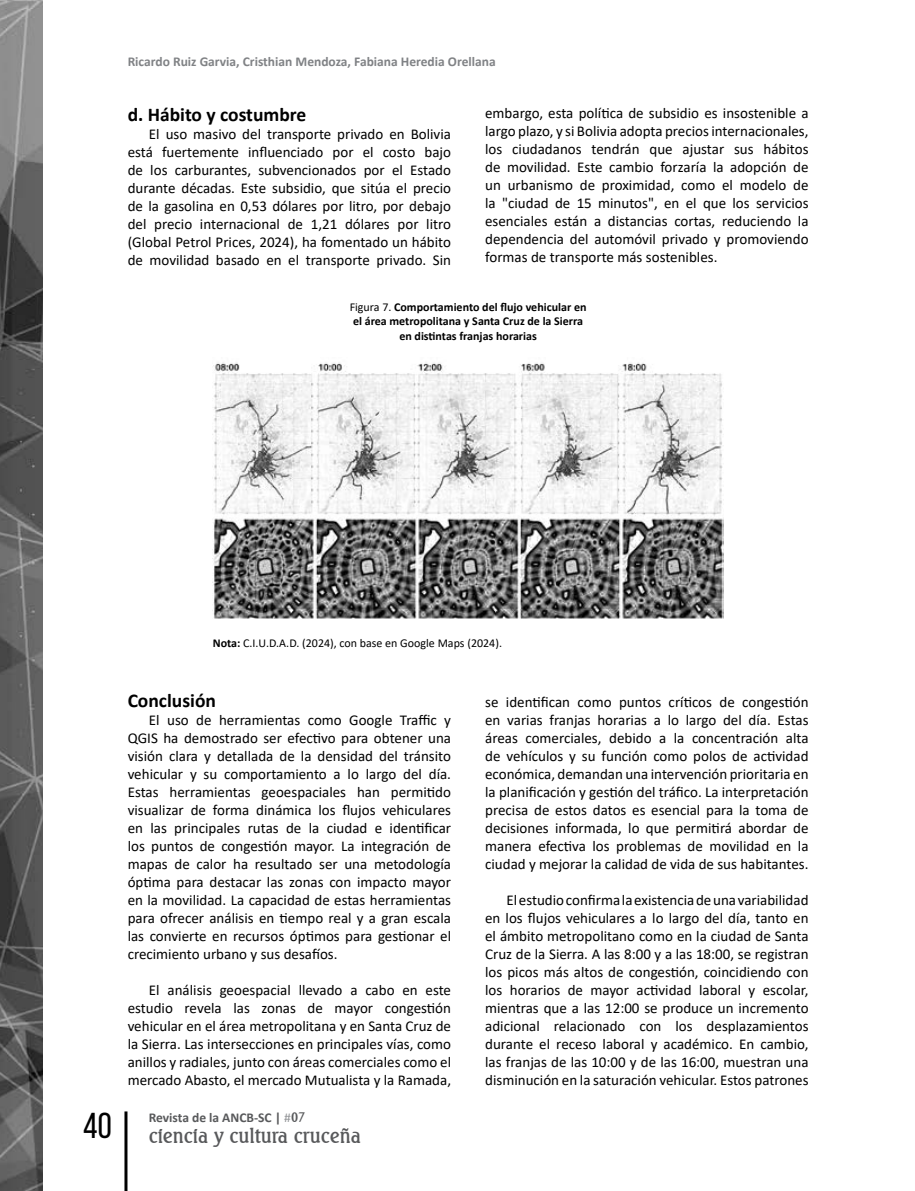
<style>
.page{position:relative;width:915px;height:1191px;background:#fff}
.page>*{position:absolute;margin:0;border:0;box-sizing:border-box;transform-origin:0 0}
.t1{font:700 19.5px "Calibri";color:#000}
.t2{font:19.5px "Abel Becker";color:#58595b}
.t3{font:15px/18px "Calibri";color:#000;text-align:justify}
.t4{font:700 13.5px "Calibri";color:#808285}
.t5{font:700 13.5px "Calibri";color:#58595b}
.t6{font:700 12px/14.4px "Calibri";color:#000;text-align:center}
.t7{font:12px "Calibri";color:#000}
.s1{font-weight:400}
.s2{font-weight:700}
.s3{font-weight:400;color:#939598}
.s4{font-family:"Abel Becker";font-weight:400}
</style>
<div class="page">
<img style="left:0;top:0;width:43px;height:1191px">
<hr style="left:124px;top:1111px;width:3px;height:80px;background:#000">
<img style="left:213px;top:362px;width:510px;height:256px">
<p class="t4" style="left:128px;top:52px;width:369px">Ricardo Ruiz Garvia, Cristhian Mendoza, Fabiana Heredia Orellana</p>
<h1 class="t1" style="left:128px;top:101px;width:180px">d. Hábito y costumbre</h1>
<p class="t3" style="left:128px;top:125px;width:325px;text-indent:21px">El uso masivo del transporte privado en Bolivia está fuertemente influenciado por el costo bajo de los carburantes, subvencionados por el Estado durante décadas. Este subsidio, que sitúa el precio de la gasolina en 0,53 dólares por litro, por debajo del precio internacional de 1,21 dólares por litro (Global Petrol Prices, 2024), ha fomentado un hábito de movilidad basado en el transporte privado. Sin</p>
<p class="t3" style="left:485px;top:103px;width:325px">embargo, esta política de subsidio es insostenible a largo plazo, y si Bolivia adopta precios internacionales, los ciudadanos tendrán que ajustar sus hábitos de movilidad. Este cambio forzaría la adopción de un urbanismo de proximidad, como el modelo de la "ciudad de 15 minutos", en el que los servicios esenciales están a distancias cortas, reduciendo la dependencia del automóvil privado y promoviendo formas de transporte más sostenibles.</p>
<p class="t6" style="left:349px;top:300px;width:238px"><span class="s1">Figura 7.</span> Comportamiento del flujo vehicular en el área metropolitana y Santa Cruz de la Sierra en distintas franjas horarias</p>
<p class="t7" style="left:213px;top:634px;width:290px"><span class="s2">Nota:</span> C.I.U.D.A.D. (2024), con base en Google Maps (2024).</p>
<h1 class="t1" style="left:128px;top:686px;width:90px">Conclusión</h1>
<p class="t3" style="left:128px;top:710px;width:325px;text-indent:21px">El uso de herramientas como Google Traffic y QGIS ha demostrado ser efectivo para obtener una visión clara y detallada de la densidad del tránsito vehicular y su comportamiento a lo largo del día.<br>Estas herramientas geoespaciales han permitido visualizar de forma dinámica los flujos vehiculares en las principales rutas de la ciudad e identificar los puntos de congestión mayor. La integración de mapas de calor ha resultado ser una metodología óptima para destacar las zonas con impacto mayor en la movilidad. La capacidad de estas herramientas para ofrecer análisis en tiempo real y a gran escala las convierte en recursos óptimos para gestionar el crecimiento urbano y sus desafíos.</p>
<p class="t3" style="left:128px;top:980px;width:325px;text-indent:21px">El análisis geoespacial llevado a cabo en este estudio revela las zonas de mayor congestión vehicular en el área metropolitana y en Santa Cruz de la Sierra. Las intersecciones en principales vías, como anillos y radiales, junto con áreas comerciales como el mercado Abasto, el mercado Mutualista y la Ramada,</p>
<p class="t5" style="left:149px;top:1108px;width:158px">Revista de la ANCB-SC | <span class="s3">#</span><span class="s4">07</span></p>
<h1 class="t2" style="left:83px;top:1124px;width:279px"><sup>40</sup> ciencia y cultura cruceña</h1>
<p class="t3" style="left:485px;top:692px;width:325px">se identifican como puntos críticos de congestión en varias franjas horarias a lo largo del día. Estas áreas comerciales, debido a la concentración alta de vehículos y su función como polos de actividad económica, demandan una intervención prioritaria en la planificación y gestión del tráfico. La interpretación precisa de estos datos es esencial para la toma de decisiones informada, lo que permitirá abordar de manera efectiva los problemas de movilidad en la ciudad y mejorar la calidad de vida de sus habitantes.</p>
<p class="t3" style="left:485px;top:890px;width:325px;text-indent:21px">El estudio confirma la existencia de una variabilidad en los flujos vehiculares a lo largo del día, tanto en el ámbito metropolitano como en la ciudad de Santa Cruz de la Sierra. A las 8:00 y a las 18:00, se registran los picos más altos de congestión, coincidiendo con los horarios de mayor actividad laboral y escolar, mientras que a las 12:00 se produce un incremento adicional relacionado con los desplazamientos durante el receso laboral y académico. En cambio, las franjas de las 10:00 y de las 16:00, muestran una disminución en la saturación vehicular. Estos patrones</p>
</div>
